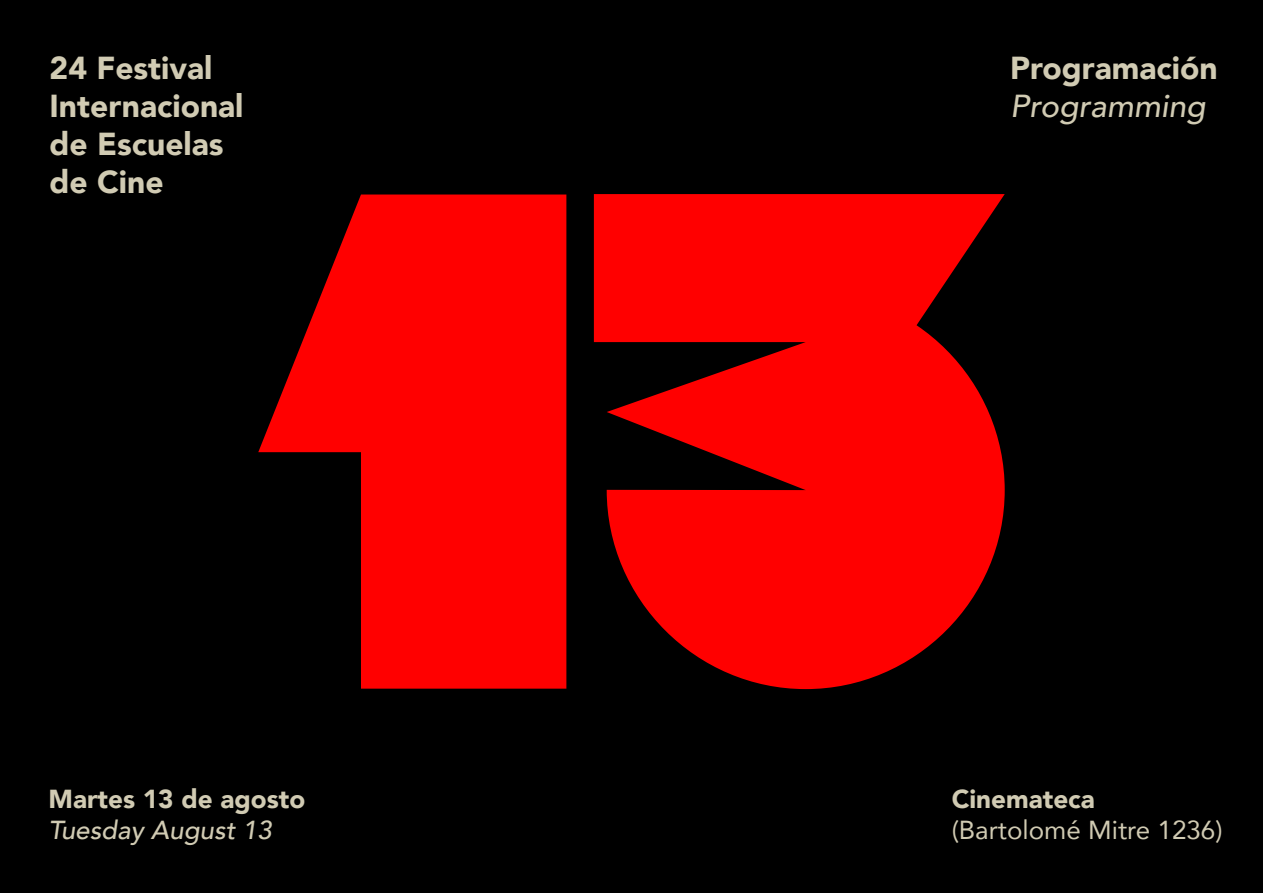
<style>
.page{position:relative;width:1263px;height:893px;background:#000}
.page>*{position:absolute;margin:0;border:0;box-sizing:border-box;transform-origin:0 0}
.t1{font:900 31.8px/38.1px "Avenir";color:#d1cbb3}
.t2{font:italic 500 31.8px "Avenir";color:#d1cbb3}
.t3{font:900 25.95px "Avenir";color:#d1cbb3}
.t4{font:25.95px "Avenir";color:#d1cbb3}
.t5{font:italic 500 25.95px "Avenir";color:#d1cbb3}
</style>
<div class="page">
<svg style="left:258px;top:195px;width:308px;height:494px;fill:#f00"></svg>
<svg style="left:594px;top:194px;width:411px;height:296px;fill:#f00"></svg>
<div style="left:607px;top:291px;width:398px;height:398px;background:#f00;border-radius:199px"></div>
<p class="t1" style="left:50px;top:48px;width:195px">24 Festival<br>Internacional de Escuelas de Cine</p>
<p class="t1" style="left:1010px;top:48px;width:209px">Programación</p>
<p class="t2" style="left:1010px;top:87px;width:197px">Programming</p>
<p class="t3" style="left:48px;top:777px;width:258px">Martes 13 de agosto</p>
<p class="t5" style="left:48px;top:815px;width:224px">Tuesday August 13</p>
<p class="t3" style="left:952px;top:777px;width:145px">Cinemateca</p>
<p class="t4" style="left:952px;top:809px;width:272px">(Bartolomé Mitre 1236)</p>
</div>
